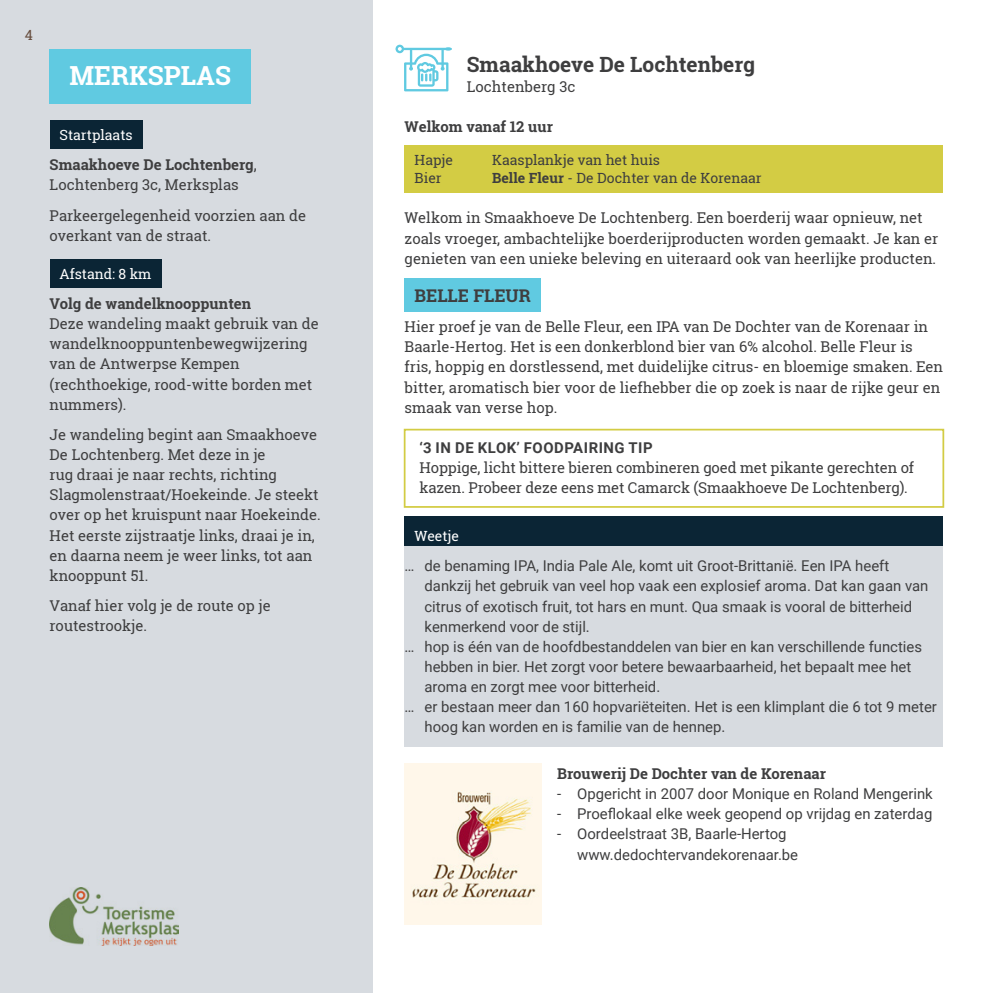
<style>
.page{position:relative;width:993px;height:993px;background:#fff}
.page>*{position:absolute;margin:0;border:0;box-sizing:border-box;transform-origin:0 0}
.titel_gerecht{font:700 26.25px "Roboto Slab";color:#fff}
.doorlopende_tekst{font:700 21px "Roboto Slab";color:#3e3e3f}
.tussentitel_bier{font:700 17.5px "Roboto Slab";color:#3e3e3f}
.doorlopende_tekst-2{font:14.88px/20.1px "Roboto Slab";color:#3e3e3f}
.t1{font:14.88px/20.1px "Roboto";color:#3e3e3f}
.foodpairing_tip{font:14.88px/20.1px "Roboto Slab";letter-spacing:-.01em;color:#3e3e3f}
.doorlopende_tekst-3{font:700 14.88px "Roboto Slab";color:#3e3e3f}
.menu{font:14px "Roboto Slab";color:#3e3e3f}
.tussentitel{font:14px "Roboto Slab";color:#fff}
.wist_u_dat_titel{font:14px "Roboto Slab";color:#fff}
.doorlopende_tekst-4{font:14px "Roboto Slab";color:#674e3f}
.s1{font-weight:700}
.s2{font-family:"Roboto";font-weight:700}
</style>
<div class="page">
<div style="left:0;top:0;width:372px;height:992px;background:#d7dbe0"></div>
<div style="left:50px;top:50px;width:201px;height:54px;background:#60cae1"></div>
<div style="left:50px;top:121px;width:92px;height:28px;background:#0b2535"></div>
<div style="left:50px;top:259px;width:111px;height:28px;background:#0b2535"></div>
<div style="left:404px;top:145px;width:539px;height:29px;background:#d3cc44"></div>
<div style="left:404px;top:164px;width:539px;height:28px;background:#d3cc44"></div>
<div style="left:404px;top:278px;width:136px;height:33px;background:#60cae1"></div>
<div style="left:403px;top:428px;width:540px;height:79px;border:2px solid #d3cc44"></div>
<div style="left:404px;top:516px;width:539px;height:33px;background:#0b2535"></div>
<div style="left:404px;top:545px;width:539px;height:100px;background:#d7dbe0"></div>
<div style="left:404px;top:626px;width:539px;height:79px;background:#d7dbe0"></div>
<div style="left:404px;top:686px;width:539px;height:60px;background:#d7dbe0"></div>
<svg style="left:395px;top:45px;width:57px;height:46px"></svg>
<img style="left:50px;top:887px;width:128px;height:57px">
<img style="left:404px;top:763px;width:137px;height:161px">
<p class="doorlopende_tekst-4" style="left:25px;top:25px;width:10px">4</p>
<p class="titel_gerecht" style="left:69px;top:57px;width:163px">MERKSPLAS</p>
<p class="tussentitel" style="left:60px;top:125px;width:75px">Startplaats</p>
<p class="doorlopende_tekst-2" style="left:50px;top:155px;width:208px"><span class="s1">Smaakhoeve De Lochtenberg</span>,<br>Lochtenberg 3c, Merksplas</p>
<p class="doorlopende_tekst-2" style="left:50px;top:205px;width:258px">Parkeergelegenheid voorzien aan de overkant van de straat.</p>
<p class="tussentitel" style="left:60px;top:264px;width:93px">Afstand: 8 km</p>
<p class="doorlopende_tekst-3" style="left:50px;top:293px;width:203px">Volg de wandelknooppunten</p>
<p class="doorlopende_tekst-2" style="left:50px;top:313px;width:270px">Deze wandeling maakt gebruik van de wandelknooppuntenbewegwijzering van de Antwerpse Kempen (rechthoekige, rood-witte borden met nummers).</p>
<p class="doorlopende_tekst-2" style="left:50px;top:424px;width:272px">Je wandeling begint aan Smaakhoeve De Lochtenberg. Met deze in je<br>rug draai je naar rechts, richting Slagmolenstraat/Hoekeinde. Je steekt over op het kruispunt naar Hoekeinde.<br>Het eerste zijstraatje links, draai je in, en daarna neem je weer links, tot aan knooppunt 51.</p>
<p class="doorlopende_tekst-2" style="left:50px;top:595px;width:222px">Vanaf hier volg je de route op je routestrookje.</p>
<p class="doorlopende_tekst" style="left:466px;top:50px;width:289px">Smaakhoeve De Lochtenberg</p>
<p class="doorlopende_tekst-2" style="left:466px;top:76px;width:110px">Lochtenberg 3c</p>
<p class="doorlopende_tekst-3" style="left:404px;top:116px;width:150px">Welkom vanaf 12 uur</p>
<p class="menu" style="left:414px;top:150px;width:40px">Hapje</p>
<p class="menu" style="left:492px;top:150px;width:169px">Kaasplankje van het huis</p>
<p class="menu" style="left:414px;top:169px;width:29px">Bier</p>
<p class="menu" style="left:492px;top:169px;width:271px"><span class="s1">Belle Fleur</span> - De Dochter van de Korenaar</p>
<p class="doorlopende_tekst-2" style="left:404px;top:208px;width:535px">Welkom in Smaakhoeve De Lochtenberg. Een boerderij waar opnieuw, net zoals vroeger, ambachtelijke boerderijproducten worden gemaakt. Je kan er genieten van een unieke beleving en uiteraard ook van heerlijke producten.</p>
<p class="tussentitel_bier" style="left:414px;top:283px;width:118px">BELLE FLEUR</p>
<p class="doorlopende_tekst-2" style="left:404px;top:316px;width:540px">Hier proef je van de Belle Fleur, een IPA van De Dochter van de Korenaar in Baarle-Hertog. Het is een donkerblond bier van 6% alcohol. Belle Fleur is fris, hoppig en dorstlessend, met duidelijke citrus- en bloemige smaken. Een bitter, aromatisch bier voor de liefhebber die op zoek is naar de rijke geur en smaak van verse hop.</p>
<p class="foodpairing_tip" style="left:419px;top:437px;width:496px"><span class="s2">‘3 IN DE KLOK’ FOODPAIRING TIP<br></span>Hoppige, licht bittere bieren combineren goed met pikante gerechten of kazen. Probeer deze eens met Camarck (Smaakhoeve De Lochtenberg).</p>
<p class="wist_u_dat_titel" style="left:414px;top:526px;width:46px">Weetje</p>
<p class="t1" style="left:424px;top:555px;width:505px;text-indent:-20px">… de benaming IPA, India Pale Ale, komt uit Groot-Brittanië. Een IPA heeft dankzij het gebruik van veel hop vaak een explosief aroma. Dat kan gaan van citrus of exotisch fruit, tot hars en munt. Qua smaak is vooral de bitterheid kenmerkend voor de stijl.</p>
<p class="t1" style="left:424px;top:635px;width:499px;text-indent:-20px">… hop is één van de hoofdbestanddelen van bier en kan verschillende functies hebben in bier. Het zorgt voor betere bewaarbaarheid, het bepaalt mee het aroma en zorgt mee voor bitterheid.</p>
<p class="t1" style="left:424px;top:696px;width:513px;text-indent:-20px">… er bestaan meer dan 160 hopvariëteiten. Het is een klimplant die 6 tot 9 meter hoog kan worden en is familie van de hennep.</p>
<p class="doorlopende_tekst-3" style="left:557px;top:763px;width:270px">Brouwerij De Dochter van de Korenaar</p>
<p class="t1" style="left:557px;top:783px;width:377px">- Opgericht in 2007 door Monique en Roland Mengerink</p>
<p class="t1" style="left:557px;top:803px;width:376px">- Proeflokaal elke week geopend op vrijdag en zaterdag</p>
<p class="t1" style="left:577px;top:823px;width:222px;text-indent:-20px">- Oordeelstraat 3B, Baarle-Hertog www.dedochtervandekorenaar.be</p>
</div>
